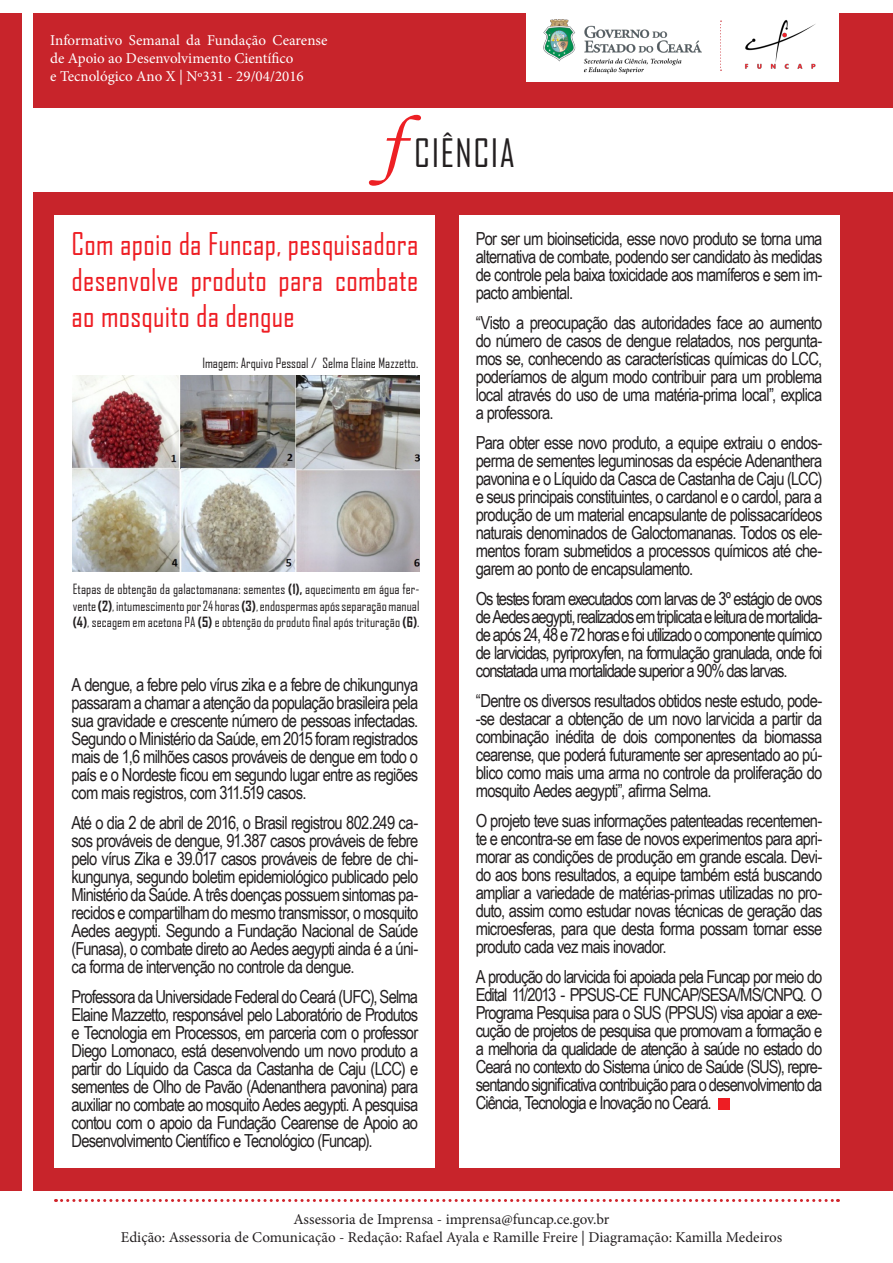
<style>
.page{position:relative;width:893px;height:1263px;background:#fff}
.page>*{position:absolute;margin:0;border:0;box-sizing:border-box;transform-origin:0 0}
.t1{font:37.5px "Agency FB";letter-spacing:.04em;color:#231f20}
.t2{font:30px/36px "Agency FB";letter-spacing:.01em;color:#ee1d23;text-align:justify}
.t3{font:18px/18px "Arial Narrow";letter-spacing:-.04em;color:#231f20;text-align:justify}
.t4{font:15px "Minion Pro";color:#231f20}
.t5{font:15px/18px "Minion Pro";color:#fff}
.t6{font:13.5px/16.5px "Agency FB";letter-spacing:.005em;color:#231f20;text-align:justify}
.s1{font-family:"Monotype Corsiva";font-size:75px;color:#ed2024}
.s2{font-weight:700}
</style>
<div class="page">
<svg style="left:56px;top:1199px;width:782px;height:3px"></svg>
<div style="left:0;top:13px;width:893px;height:1178px;background:#c8242b"></div>
<div style="left:526px;top:6px;width:312px;height:75px;background:#fff"></div>
<div style="left:24px;top:109px;width:869px;height:83px;background:#fff"></div>
<div style="left:23px;top:0;width:10px;height:1263px;background:#fff"></div>
<img style="left:543px;top:19px;width:159px;height:55px">
<img style="left:745px;top:20px;width:71px;height:49px">
<svg style="left:720px;top:21px;width:1px;height:50px"></svg>
<div style="left:55px;top:215px;width:380px;height:953px;background:#fff"></div>
<div style="left:459px;top:215px;width:380px;height:953px;background:#fff"></div>
<img style="left:73px;top:376px;width:346px;height:195px">
<div style="left:719px;top:1098px;width:11px;height:11px;background:#ee1d23"></div>
<p class="t5" style="left:50px;top:31px;width:279px">Informativo Semanal da Fundação Cearense de Apoio ao Desenvolvimento Científico</p>
<p class="t5" style="left:50px;top:67px;width:255px">e Tecnológico Ano X | Nº331 - 29/04/2016</p>
<p class="t1" style="left:380px;top:130px;width:137px"><span class="s1">f</span> CIÊNCIA</p>
<p class="t2" style="left:72px;top:225px;width:348px">Com apoio da Funcap, pesquisadora desenvolve produto para combate ao mosquito da dengue</p>
<p class="t6" style="left:202px;top:355px;width:217px">Imagem: Arquivo Pessoal / Selma Elaine Mazzetto.</p>
<p class="t6" style="left:73px;top:581px;width:348px">Etapas de obtenção da galactomanana: sementes <span class="s2">(1),</span> aquecimento em água fer&shy;vente <span class="s2">(2)</span>, intumescimento por 24 horas <span class="s2">(3)</span>, endospermas após separação manual <span class="s2">(4)</span>, secagem em acetona PA <span class="s2">(5)</span> e obtenção do produto final após trituração <span class="s2">(6)</span>.</p>
<p class="t3" style="left:72px;top:675px;width:348px">A dengue, a febre pelo vírus zika e a febre de chikungunya passaram a chamar a atenção da população brasileira pela sua gravidade e crescente número de pessoas infectadas.<br>Segundo o Ministério da Saúde, em 2015 foram registrados mais de 1,6 milhões casos prováveis de dengue em todo o país e o Nordeste ficou em segundo lugar entre as regiões com mais registros, com 311.519 casos.</p>
<p class="t3" style="left:72px;top:813px;width:348px">Até o dia 2 de abril de 2016, o Brasil registrou 802.249 ca&shy;sos prováveis de dengue, 91.387 casos prováveis de febre pelo vírus Zika e 39.017 casos prováveis de febre de chi&shy;kungunya, segundo boletim epidemiológico publicado pelo Ministério da Saúde. A três doenças possuem sintomas pa&shy;recidos e compartilham do mesmo transmissor, o mosquito Aedes aegypti. Segundo a Fundação Nacional de Saúde (Funasa), o combate direto ao Aedes aegypti ainda é a úni&shy;ca forma de intervenção no controle da dengue.</p>
<p class="t3" style="left:72px;top:987px;width:348px">Professora da Universidade Federal do Ceará (UFC), Selma Elaine Mazzetto, responsável pelo Laboratório de Produtos e Tecnologia em Processos, em parceria com o professor Diego Lomonaco, está desenvolvendo um novo produto a partir do Líquido da Casca da Castanha de Caju (LCC) e sementes de Olho de Pavão (Adenanthera pavonina) para auxiliar no combate ao mosquito Aedes aegypti. A pesquisa contou com o apoio da Fundação Cearense de Apoio ao Desenvolvimento Científico e Tecnológico (Funcap).</p>
<p class="t3" style="left:476px;top:229px;width:348px">Por ser um bioinseticida, esse novo produto se torna uma alternativa de combate, podendo ser candidato às medidas de controle pela baixa toxicidade aos mamíferos e sem im&shy;pacto ambiental.</p>
<p class="t3" style="left:476px;top:313px;width:348px">“Visto a preocupação das autoridades face ao aumento do número de casos de dengue relatados, nos pergunta&shy;mos se, conhecendo as características químicas do LCC, poderíamos de algum modo contribuir para um problema local através do uso de uma matéria-prima local”, explica a professora.</p>
<p class="t3" style="left:476px;top:433px;width:348px">Para obter esse novo produto, a equipe extraiu o endos&shy;perma de sementes leguminosas da espécie Adenanthera pavonina e o Líquido da Casca de Castanha de Caju (LCC) e seus principais constituintes, o cardanol e o cardol, para a produção de um material encapsulante de polissacarídeos naturais denominados de Galoctomananas. Todos os ele&shy;mentos foram submetidos a processos químicos até che&shy;garem ao ponto de encapsulamento.</p>
<p class="t3" style="left:476px;top:589px;width:348px">Os testes foram executados com larvas de 3º estágio de ovos de Aedes aegypti, realizados em triplicata e leitura de mortalida&shy;de após 24, 48 e 72 horas e foi utilizado o componente químico de larvicidas, pyriproxyfen, na formulação granulada, onde foi constatada uma mortalidade superior a 90% das larvas.</p>
<p class="t3" style="left:476px;top:691px;width:348px">“Dentre os diversos resultados obtidos neste estudo, pode--se destacar a obtenção de um novo larvicida a partir da combinação inédita de dois componentes da biomassa cearense, que poderá futuramente ser apresentado ao pú&shy;blico como mais uma arma no controle da proliferação do mosquito Aedes aegypti”, afirma Selma.</p>
<p class="t3" style="left:476px;top:811px;width:348px">O projeto teve suas informações patenteadas recentemen&shy;te e encontra-se em fase de novos experimentos para apri&shy;morar as condições de produção em grande escala. Devi&shy;do aos bons resultados, a equipe também está buscando ampliar a variedade de matérias-primas utilizadas no pro&shy;duto, assim como estudar novas técnicas de geração das microesferas, para que desta forma possam tornar esse produto cada vez mais inovador.</p>
<p class="t3" style="left:476px;top:967px;width:348px">A produção do larvicida foi apoiada pela Funcap por meio do Edital 11/2013 - PPSUS-CE FUNCAP/SESA/MS/CNPQ. O Programa Pesquisa para o SUS (PPSUS) visa apoiar a exe&shy;cução de projetos de pesquisa que promovam a formação e a melhoria da qualidade de atenção à saúde no estado do Ceará no contexto do Sistema único de Saúde (SUS), repre&shy;sentando significativa contribuição para o desenvolvimento da Ciência, Tecnologia e Inovação no Ceará.</p>
<p class="t4" style="left:293px;top:1209px;width:318px">Assessoria de Imprensa - imprensa@funcap.ce.gov.br</p>
<p class="t4" style="left:121px;top:1227px;width:663px">Edição: Assessoria de Comunicação - Redação: Rafael Ayala e Ramille Freire | Diagramação: Kamilla Medeiros</p>
</div>
